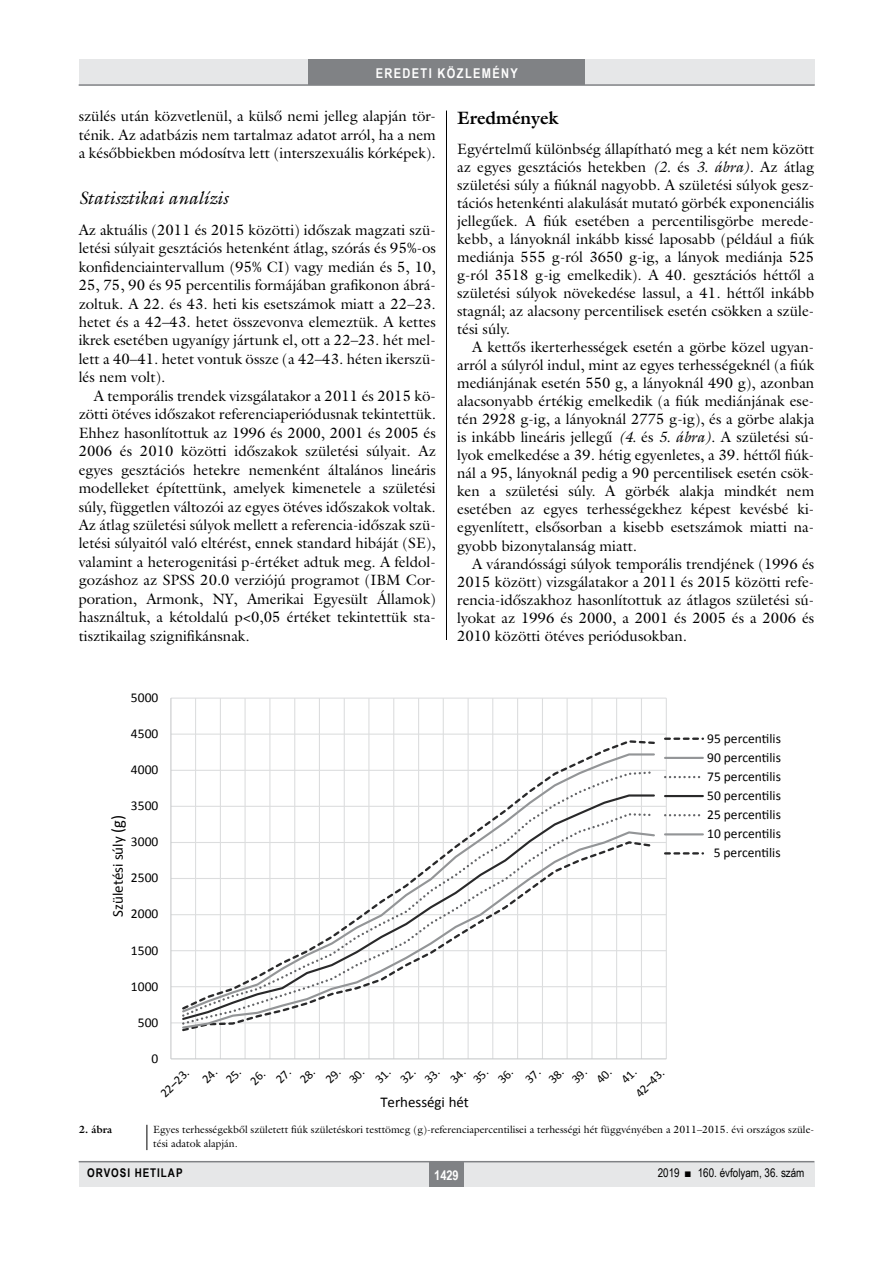
<style>
.page{position:relative;width:893px;height:1263px;background:#fff}
.page>*{position:absolute;margin:0;border:0;box-sizing:border-box;transform-origin:0 0}
.alcimkurziv{font:italic 18px "Galliard Reg";color:#000}
.alcimbold{font:700 18px "Galliard Reg";color:#000}
.Body_Text{font:15px/18px "Galliard Reg";color:#000;text-align:justify}
.Body_tompa{font:15px/18.5px "Galliard Reg";color:#000;text-align:justify}
.t1{font:15px "Calibri";color:#000}
.t2{font:13.5px/19px "Calibri";color:#000;text-align:center}
.t3{font:700 13.5px "Arial Narrow";letter-spacing:.1em;color:#fff}
.t4{font:12.6px/19.6px "Calibri";color:#000}
.t5{font:12px "Arial Narrow";color:#000}
.t6{font:700 12px "Arial Narrow";letter-spacing:.08em;color:#000}
.kepalairas2{font:10.5px/13.5px "Galliard Reg";color:#000}
.kepalairas1{font:700 10.5px "Galliard Reg";color:#000}
.s1{font-size:16.5px}
.s2{font-style:italic}
</style>
<div class="page">
<div style="left:79px;top:1161px;width:735px;height:25px;background:#e6e7e8"></div>
<div style="left:429px;top:1161px;width:34px;height:25px;background:#808285"></div>
<hr style="left:79px;top:1161px;width:735px;height:1px;background:#808285">
<div style="left:79px;top:60px;width:735px;height:25px;background:#e6e7e8"></div>
<div style="left:308px;top:60px;width:277px;height:25px;background:#808285"></div>
<hr style="left:79px;top:84px;width:736px;height:2px;background:#808285">
<hr style="left:446px;top:111px;width:1px;height:1026px;background:#000">
<div style="left:78px;top:641px;width:736px;height:484px;background:#fff"></div>
<hr style="left:171px;top:1022px;width:495px;height:1px;background:#dcddde">
<hr style="left:171px;top:986px;width:495px;height:1px;background:#dcddde">
<hr style="left:171px;top:950px;width:495px;height:1px;background:#dcddde">
<hr style="left:171px;top:914px;width:495px;height:1px;background:#dcddde">
<hr style="left:171px;top:878px;width:495px;height:1px;background:#dcddde">
<hr style="left:171px;top:842px;width:495px;height:1px;background:#dcddde">
<hr style="left:171px;top:806px;width:495px;height:1px;background:#dcddde">
<hr style="left:171px;top:770px;width:495px;height:1px;background:#dcddde">
<hr style="left:171px;top:733px;width:495px;height:2px;background:#dcddde">
<hr style="left:171px;top:697px;width:495px;height:2px;background:#dcddde">
<hr style="left:195px;top:698px;width:1px;height:361px;background:#dcddde">
<hr style="left:220px;top:698px;width:1px;height:361px;background:#dcddde">
<hr style="left:245px;top:698px;width:1px;height:361px;background:#dcddde">
<hr style="left:269px;top:698px;width:1px;height:361px;background:#dcddde">
<hr style="left:294px;top:698px;width:1px;height:361px;background:#dcddde">
<hr style="left:319px;top:698px;width:1px;height:361px;background:#dcddde">
<hr style="left:344px;top:698px;width:1px;height:361px;background:#dcddde">
<hr style="left:368px;top:698px;width:1px;height:361px;background:#dcddde">
<hr style="left:393px;top:698px;width:1px;height:361px;background:#dcddde">
<hr style="left:418px;top:698px;width:1px;height:361px;background:#dcddde">
<hr style="left:443px;top:698px;width:1px;height:361px;background:#dcddde">
<hr style="left:468px;top:698px;width:1px;height:361px;background:#dcddde">
<hr style="left:492px;top:698px;width:1px;height:361px;background:#dcddde">
<hr style="left:517px;top:698px;width:1px;height:361px;background:#dcddde">
<hr style="left:542px;top:698px;width:1px;height:361px;background:#dcddde">
<hr style="left:567px;top:698px;width:1px;height:361px;background:#dcddde">
<hr style="left:591px;top:698px;width:1px;height:361px;background:#dcddde">
<hr style="left:616px;top:698px;width:1px;height:361px;background:#dcddde">
<hr style="left:641px;top:698px;width:1px;height:361px;background:#dcddde">
<hr style="left:666px;top:698px;width:1px;height:361px;background:#dcddde">
<hr style="left:170px;top:698px;width:1px;height:361px;background:#c6c8ca">
<hr style="left:171px;top:1058px;width:495px;height:1px;background:#c6c8ca">
<svg style="left:180px;top:1021px;width:476px;height:5px"></svg>
<svg style="left:182px;top:739px;width:473px;height:272px"></svg>
<svg style="left:665px;top:737px;width:38px;height:3px"></svg>
<hr style="left:665px;top:757px;width:38px;height:2px;background:#939597">
<svg style="left:665px;top:776px;width:36px;height:2px"></svg>
<hr style="left:665px;top:795px;width:38px;height:2px;background:#29292a">
<svg style="left:665px;top:814px;width:36px;height:2px"></svg>
<hr style="left:665px;top:833px;width:38px;height:2px;background:#939597">
<svg style="left:665px;top:852px;width:38px;height:2px"></svg>
<div style="left:79px;top:1125px;width:735px;height:30px;background:#fff"></div>
<svg style="left:147px;top:1125px;width:1px;height:25px"></svg>
<p class="t3" style="left:376px;top:63px;width:144px">EREDETI KÖZLEMÉNY</p>
<p class="Body_tompa" style="left:79px;top:107px;width:359px">szülés után közvetlenül, a külső nemi jelleg alapján tör&shy;ténik. Az adatbázis nem tartalmaz adatot arról, ha a nem a későbbiekben módosítva lett (interszexuális kórképek).</p>
<p class="alcimkurziv" style="left:79px;top:187px;width:151px">Statisztikai analízis</p>
<p class="Body_tompa" style="left:79px;top:220px;width:359px">Az aktuális (2011 és 2015 közötti) időszak magzati szü&shy;letési súlyait gesztációs hetenként átlag, szórás és 95%-os konfidenciaintervallum (95% CI) vagy medián és 5, 10, 25, 75, 90 és 95 percentilis formájában grafikonon ábrá&shy;zoltuk. A 22. és 43. heti kis esetszámok miatt a 22–23. hetet és a 42–43. hetet összevonva elemeztük. A kettes ikrek esetében ugyanígy jártunk el, ott a 22–23. hét mel&shy;lett a 40–41. hetet vontuk össze (a 42–43. héten ikerszü&shy;lés nem volt).</p>
<p class="Body_Text" style="left:79px;top:386px;width:359px;line-height:18.5px;text-indent:15px">A temporális trendek vizsgálatakor a 2011 és 2015 kö&shy;zötti ötéves időszakot referenciaperiódusnak tekintettük.<br>Ehhez hasonlítottuk az 1996 és 2000, 2001 és 2005 és 2006 és 2010 közötti időszakok születési súlyait. Az egyes gesztációs hetekre nemenként általános lineáris modelleket építettünk, amelyek kimenetele a születési súly, független változói az egyes ötéves időszakok voltak.<br>Az átlag születési súlyok mellett a referencia-időszak szü&shy;letési súlyaitól való eltérést, ennek standard hibáját (SE), valamint a heterogenitási p-értéket adtuk meg. A feldol&shy;gozáshoz az SPSS 20.0 verziójú programot (IBM Cor&shy;poration, Armonk, NY, Amerikai Egyesült Államok) használtuk, a kétoldalú p&lt;0,05 értéket tekintettük sta&shy;tisztikailag szignifikánsnak.</p>
<p class="t2" style="left:131px;top:688px;width:29px">5000</p>
<p class="t2" style="left:131px;top:724px;width:29px">4500</p>
<p class="t2" style="left:131px;top:760px;width:29px">4000</p>
<p class="t2" style="left:131px;top:796px;width:29px">3500</p>
<p class="t1" style="left:108px;top:917px;width:103px;rotate:-90deg">Születési súly <span class="s1">(g)</span></p>
<p class="t2" style="left:131px;top:832px;width:29px">3000</p>
<p class="t2" style="left:131px;top:868px;width:29px">2500</p>
<p class="t2" style="left:131px;top:904px;width:29px">2000</p>
<p class="t2" style="left:131px;top:940px;width:29px">1500</p>
<p class="t2" style="left:131px;top:977px;width:29px">1000</p>
<p class="t2" style="left:138px;top:1013px;width:22px">500</p>
<p class="t2" style="left:151px;top:1049px;width:8px">0</p>
<p class="alcimbold" style="left:457px;top:106px;width:103px">Eredmények</p>
<p class="Body_tompa" style="left:457px;top:139px;width:359px;line-height:18px">Egyértelmű különbség állapítható meg a két nem között az egyes gesztációs hetekben <span class="s2">(2.</span> és <span class="s2">3. ábra)</span>. Az átlag születési súly a fiúknál nagyobb. A születési súlyok gesz&shy;tációs hetenkénti alakulását mutató görbék exponenciális jellegűek. A fiúk esetében a percentilisgörbe merede&shy;kebb, a lányoknál inkább kissé laposabb (például a fiúk mediánja 555 g-ról 3650 g-ig, a lányok mediánja 525 g-ról 3518 g-ig emelkedik). A 40. gesztációs héttől a születési súlyok növekedése lassul, a 41. héttől inkább stagnál; az alacsony percentilisek esetén csökken a szüle&shy;tési súly.</p>
<p class="Body_Text" style="left:457px;top:338px;width:359px;text-indent:15px">A kettős ikerterhességek esetén a görbe közel ugyan&shy;arról a súlyról indul, mint az egyes terhességeknél (a fiúk mediánjának esetén 550 g, a lányoknál 490 g), azonban alacsonyabb értékig emelkedik (a fiúk mediánjának ese&shy;tén 2928 g-ig, a lányoknál 2775 g-ig), és a görbe alakja is inkább lineáris jellegű <span class="s2">(4.</span> és <span class="s2">5. ábra).</span> A születési sú&shy;lyok emelkedése a 39. hétig egyenletes, a 39. héttől fiúk&shy;nál a 95, lányoknál pedig a 90 percentilisek esetén csök&shy;ken a születési súly. A görbék alakja mindkét nem esetében az egyes terhességekhez képest kevésbé ki&shy;egyenlített, elsősorban a kisebb esetszámok miatti na&shy;gyobb bizonytalanság miatt.</p>
<p class="Body_Text" style="left:457px;top:554px;width:359px;text-indent:15px">A várandóssági súlyok temporális trendjének (1996 és 2015 között) vizsgálatakor a 2011 és 2015 közötti refe&shy;rencia-időszakhoz hasonlítottuk az átlagos születési sú&shy;lyokat az 1996 és 2000, a 2001 és 2005 és a 2006 és 2010 közötti ötéves periódusokban.</p>
<p class="t2" style="left:707px;top:729px;width:75px">95 percentilis<br>90 percentilis<br>75 percentilis<br>50 percentilis<br>25 percentilis<br>10 percentilis<br>5 percentilis</p>
<p class="t4" style="left:155px;top:1088px;width:37px;rotate:-45deg">22–23.</p>
<p class="t4" style="left:616px;top:1074px;width:37px;rotate:-45deg">41.<br>42–43.</p>
<p class="t1" style="left:380px;top:1092px;width:90px">Terhességi hét</p>
<p class="kepalairas1" style="left:79px;top:1123px;width:35px">2. ábra</p>
<p class="kepalairas2" style="left:153px;top:1123px;width:662px">Egyes terhességekből született fiúk születéskori testtömeg (g)-referenciapercentilisei a terhességi hét függvényében a 2011–2015. évi országos szüle&shy;tési adatok alapján.</p>
<p class="t6" style="left:87px;top:1164px;width:97px">ORVOSI HETILAP</p>
<p class="t3" style="left:434px;top:1165px;width:26px">1429</p>
<p class="t5" style="left:658px;top:1164px;width:148px">2019 ■ 160. évfolyam, 36. szám</p>
</div>
